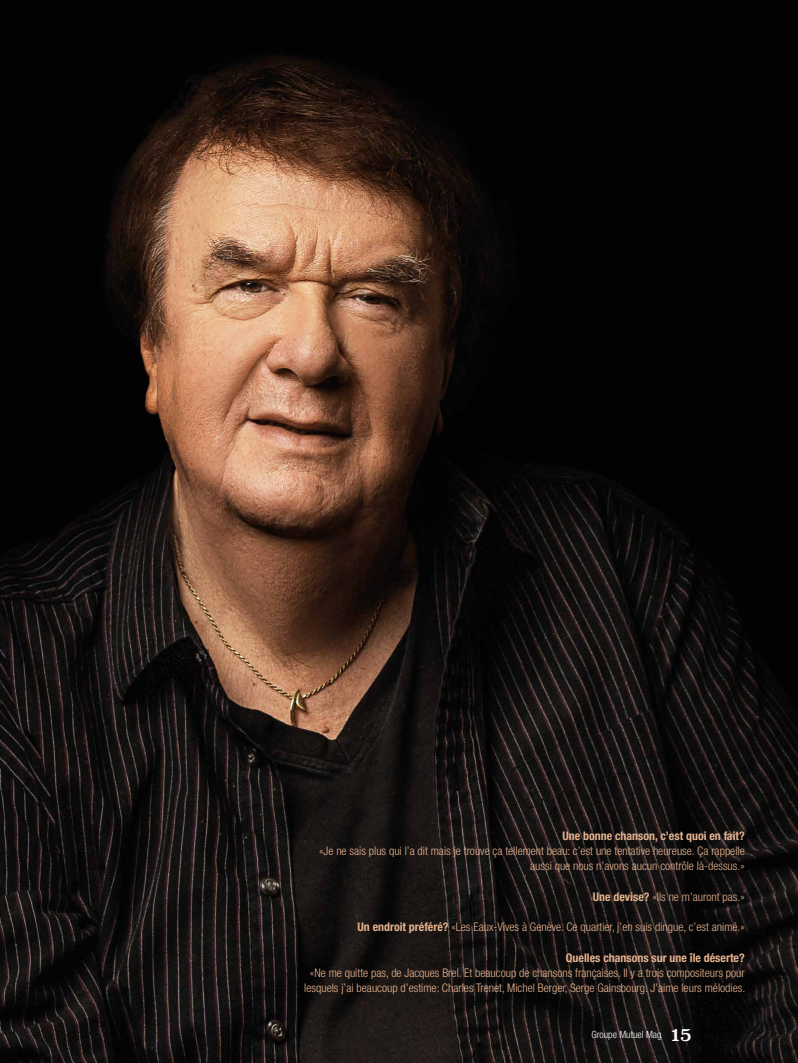
<style>
.page{position:relative;width:798px;height:1063px;background:#fff}
.page>*{position:absolute;margin:0;border:0;box-sizing:border-box;transform-origin:0 0}
.t1{font:300 condensed 11.88px/15.2px "Helvetica Neue LT";color:#e6b38f;text-align:right}
.t2{font:700 condensed 11.88px "Helvetica Neue LT";color:#e6b38f}
.t3{font:300 condensed 10px "Helvetica Neue LT";color:#fff}
.s1{font-weight:700}
.s2{font-family:"Superclarendon";font-weight:400;font-stretch:normal;font-size:17.5px}
</style>
<div class="page">
<img style="left:0;top:0;width:797px;height:1063px">
<p class="t2" style="left:562px;top:828px;width:184px">Une bonne chanson, c’est quoi en fait?</p>
<p class="t1" style="left:319px;top:843px;width:427px">«Je ne sais plus qui l’a dit mais je trouve ça tellement beau: c’est une tentative heureuse. Ça rappelle aussi que nous n’avons aucun contrôle là-dessus.»</p>
<p class="t1" style="left:592px;top:889px;width:153px"><span class="s1">Une devise?</span> «Ils ne m’auront pas.»</p>
<p class="t1" style="left:357px;top:919px;width:388px"><span class="s1">Un endroit préféré?</span> «Les Eaux-Vives à Genève. Ce quartier, j’en suis dingue, c’est animé.»</p>
<p class="t2" style="left:565px;top:950px;width:180px">Quelles chansons sur une île déserte?</p>
<p class="t1" style="left:304px;top:965px;width:442px;text-align:center">«Ne me quitte pas, de Jacques Brel. Et beaucoup de chansons françaises. Il y a trois compositeurs pour lesquels j’ai beaucoup d’estime: Charles Trenet, Michel Berger, Serge Gainsbourg. J’aime leurs mélodies.</p>
<p class="t3" style="left:591px;top:1029px;width:102px">Groupe Mutuel Mag <span class="s2">15</span></p>
</div>
